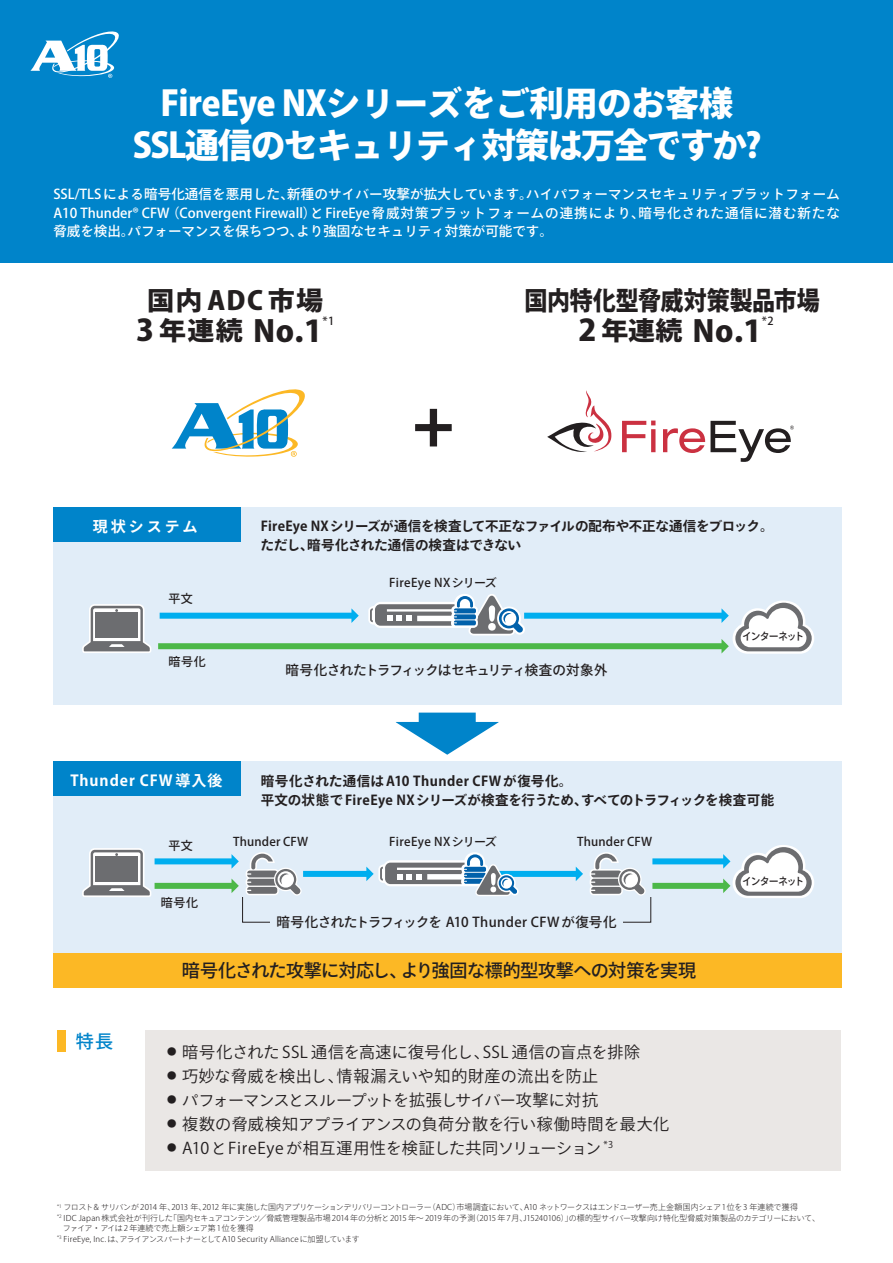
<style>
.page{position:relative;width:893px;height:1263px;background:#fff}
.page>*{position:absolute;margin:0;border:0;box-sizing:border-box;transform-origin:0 0}
.t1{font:700 59.55px "Ryo Gothic Plus N";color:#231f20}
.t2{font:800 34.5px "Ryo Gothic Plus N";letter-spacing:-.03em;color:#fff}
.t3{font:800 29.55px "Ryo Gothic Plus N";color:#231f20;scale:1.05 1}
.t4{font:800 25.65px "Ryo Gothic Plus N";letter-spacing:-.005em;color:#231f20;scale:.89 1}
.t5{font:800 25.65px "Ryo Gothic Plus N";letter-spacing:-.005em;color:#231f20;scale:1.05 1}
.t6{font:500 18px "Ryo Gothic Plus N";letter-spacing:-.03em;color:#231f20}
.t7{font:500 18px "Ryo Gothic Plus N";color:#0084ca}
.t8{font:16.05px "Ryo Gothic Plus N";letter-spacing:.01em;color:#231f20}
.t9{font:16.05px "Ryo Gothic Plus N";letter-spacing:-.04em;color:#231f20}
.t10{font:700 15px "Ryo Gothic Plus N";letter-spacing:.065em;color:#fff}
.t11{font:500 13.5px/18.8px "Ryo Gothic Plus N";color:#fff;text-align:justify}
.t12{font:700 13.5px/18.8px "Ryo Gothic Plus N";letter-spacing:.02em;color:#231f20}
.t13{font:700 13.5px/18.8px "Ryo Gothic Plus N";color:#231f20}
.t14{font:500 13.5px "Ryo Gothic Plus N";letter-spacing:.005em;color:#231f20}
.t15{font:500 13.5px "Ryo Gothic Plus N";letter-spacing:-.05em;color:#231f20}
.t16{font:500 12px "Ryo Gothic Plus N";letter-spacing:.02em;color:#231f20}
.t17{font:500 11.1px "Ryo Gothic Plus N";color:#231f20}
.t18{font:500 10.5px "Ryo Gothic Plus N";letter-spacing:-.115em;color:#231f20;scale:.95 1}
.t19{font:300 7.95px "Ryo Gothic Plus N";letter-spacing:-.015em;color:#231f20}
.t20{font:300 7.95px "Ryo Gothic Plus N";letter-spacing:-.035em;color:#231f20}
.t21{font:300 7.95px "Ryo Gothic Plus N";letter-spacing:.015em;color:#231f20}
.s1{font-size:25.65px}
.s2{font-size:9.3px}
</style>
<div class="page">
<div style="left:0;top:0;width:893px;height:262px;background:#0084ca"></div>
<svg style="left:30px;top:31px;width:89px;height:47px"></svg>
<div style="left:53px;top:949px;width:789px;height:38px;background:#fcb825"></div>
<svg style="left:415px;top:408px;width:37px;height:39px"></svg>
<div style="left:57px;top:1030px;width:9px;height:21px;background:#fcb825"></div>
<div style="left:145px;top:1030px;width:696px;height:140px;background:#eae7e5"></div>
<div style="left:53px;top:507px;width:789px;height:197px;background:#e1edf8"></div>
<div style="left:53px;top:507px;width:187px;height:34px;background:#0084ca"></div>
<div style="left:419px;top:713px;width:57px;height:16px;background:#0084ca"></div>
<svg style="left:396px;top:722px;width:103px;height:33px"></svg>
<div style="left:53px;top:761px;width:789px;height:192px;background:#e1edf8"></div>
<div style="left:53px;top:761px;width:187px;height:35px;background:#0084ca"></div>
<svg style="left:172px;top:389px;width:133px;height:68px"></svg>
<svg style="left:82px;top:604px;width:69px;height:49px"></svg>
<div style="left:158px;top:643px;width:564px;height:6px;background:#4cb848"></div>
<div style="left:160px;top:613px;width:192px;height:6px;background:#00aeef"></div>
<svg style="left:351px;top:608px;width:8px;height:15px"></svg>
<svg style="left:82px;top:848px;width:69px;height:49px"></svg>
<div style="left:524px;top:613px;width:198px;height:6px;background:#00aeef"></div>
<svg style="left:368px;top:594px;width:157px;height:41px"></svg>
<div style="left:303px;top:871px;width:64px;height:6px;background:#00aeef"></div>
<div style="left:498px;top:871px;width:79px;height:6px;background:#00aeef"></div>
<svg style="left:576px;top:867px;width:7px;height:14px"></svg>
<div style="left:155px;top:858px;width:77px;height:6px;background:#00aeef"></div>
<svg style="left:232px;top:854px;width:7px;height:14px"></svg>
<div style="left:155px;top:883px;width:77px;height:6px;background:#4cb848"></div>
<svg style="left:232px;top:879px;width:7px;height:14px"></svg>
<div style="left:652px;top:858px;width:72px;height:6px;background:#00aeef"></div>
<div style="left:652px;top:883px;width:72px;height:6px;background:#4cb848"></div>
<svg style="left:723px;top:845px;width:91px;height:53px"></svg>
<svg style="left:721px;top:600px;width:93px;height:54px"></svg>
<svg style="left:366px;top:852px;width:153px;height:44px"></svg>
<svg style="left:246px;top:852px;width:56px;height:43px"></svg>
<svg style="left:590px;top:852px;width:56px;height:43px"></svg>
<svg style="left:622px;top:421px;width:33px;height:31px"></svg>
<svg style="left:651px;top:429px;width:4px;height:23px"></svg>
<svg style="left:547px;top:390px;width:65px;height:62px"></svg>
<svg style="left:663px;top:421px;width:131px;height:41px"></svg>
<h2 class="t2" style="left:160px;top:80px;width:574px">FireEye NXシリーズをご利用のお客様</h2>
<h2 class="t2" style="left:133px;top:122px;width:630px">SSL通信のセキュリティ対策は万全ですか?</h2>
<p class="t11" style="left:53px;top:185px;width:788px">SSL/TLS による暗号化通信を悪用した、新種のサイバー攻撃が拡大しています。ハイパフォーマンスセキュリティプラットフォームA10 Thunder® CFW （Convergent Firewall）と FireEye 脅威対策プラットフォームの連携により、暗号化された通信に潜む新たな脅威を検出。パフォーマンスを保ちつつ、より強固なセキュリティ対策が可能です。</p>
<h3 class="t5" style="left:147px;top:284px;width:169px">国内 ADC 市場</h3>
<h3 class="t3" style="left:136px;top:312px;width:179px">3 <span class="s1">年連続</span> No.1</h3>
<p class="t17" style="left:322px;top:314px;width:13px">*1</p>
<h1 class="t1" style="left:413px;top:385px;width:42px">+</h1>
<h3 class="t4" style="left:524px;top:284px;width:333px">国内特化型脅威対策製品市場</h3>
<h3 class="t3" style="left:578px;top:312px;width:176px">2 <span class="s1">年連続</span> No.1</h3>
<p class="t17" style="left:762px;top:314px;width:13px">*2</p>
<p class="t10" style="left:93px;top:517px;width:106px">現状システム</p>
<p class="t16" style="left:169px;top:591px;width:26px">平文</p>
<p class="t16" style="left:169px;top:654px;width:39px">暗号化</p>
<p class="t10" style="left:70px;top:771px;width:154px">Thunder CFW 導入後</p>
<p class="t13" style="left:261px;top:517px;width:514px">FireEye NXシリーズが通信を検査して不正なファイルの配布や不正な通信をブロック。ただし、暗号化された通信の検査はできない</p>
<p class="t16" style="left:389px;top:575px;width:109px">FireEye NXシリーズ</p>
<p class="t15" style="left:286px;top:662px;width:323px">暗号化されたトラフィックはセキュリティ検査の対象外</p>
<p class="t18" style="left:742px;top:630px;width:67px">インターネット</p>
<p class="t12" style="left:261px;top:773px;width:515px">暗号化された通信は A10 Thunder CFWが復号化。<br>平文の状態で FireEye NXシリーズが検査を行うため、すべてのトラフィックを検査可能</p>
<h3 class="t7" style="left:76px;top:1030px;width:39px">特長</h3>
<p class="t16" style="left:169px;top:838px;width:26px">平文</p>
<p class="t16" style="left:389px;top:834px;width:109px">FireEye NXシリーズ</p>
<p class="t16" style="left:233px;top:834px;width:76px">Thunder CFW</p>
<p class="t16" style="left:161px;top:895px;width:39px">暗号化</p>
<p class="t16" style="left:577px;top:834px;width:76px">Thunder CFW</p>
<p class="t14" style="left:276px;top:913px;width:342px">暗号化されたトラフィックを A10 Thunder CFW が復号化</p>
<h3 class="t6" style="left:182px;top:959px;width:516px">暗号化された攻撃に対応し、より強固な標的型攻撃への対策を実現</h3>
<p class="t8" style="left:167px;top:1042px;width:475px"><span class="s2">●</span> 暗号化された SSL 通信を高速に復号化し、SSL 通信の盲点を排除</p>
<p class="t8" style="left:167px;top:1066px;width:433px"><span class="s2">●</span> 巧妙な脅威を検出し、情報漏えいや知的財産の流出を防止</p>
<p class="t9" style="left:167px;top:1090px;width:433px"><span class="s2">●</span> パフォーマンスとスループットを拡張しサイバー攻撃に対抗</p>
<p class="t8" style="left:167px;top:1114px;width:504px"><span class="s2">●</span> 複数の脅威検知アプライアンスの負荷分散を行い稼働時間を最大化</p>
<p class="t8" style="left:167px;top:1138px;width:448px"><span class="s2">●</span> A10とFireEye が相互運用性を検証した共同ソリューション <sup>*3</sup></p>
<p class="t18" style="left:742px;top:874px;width:67px">インターネット</p>
<p class="t20" style="left:57px;top:1202px;width:742px"><sup>*1</sup> フロスト&amp; サリバンが 2014 年、2013 年、2012 年に実施した国内アプリケーションデリバリーコントローラー（ADC）市場調査において、A10 ネットワークスはエンドユーザー売上金額国内シェア1位を3 年連続で獲得</p>
<p class="t19" style="left:57px;top:1213px;width:765px"><sup>*2</sup> IDC Japan 株式会社が刊行した「国内セキュアコンテンツ／脅威管理製品市場 2014 年の分析と2015 年～ 2019 年の予測（2015 年 7月、J15240106）」の標的型サイバー攻撃向け特化型脅威対策製品のカテゴリーにおいて、</p>
<p class="t19" style="left:63px;top:1223px;width:192px">ファイア・アイは 2 年連続で売上額シェア第1位を獲得</p>
<p class="t21" style="left:57px;top:1234px;width:304px"><sup>*3</sup> FireEye, Inc. は、アライアンスパートナーとしてA10 Security Alliance に加盟しています</p>
</div>
